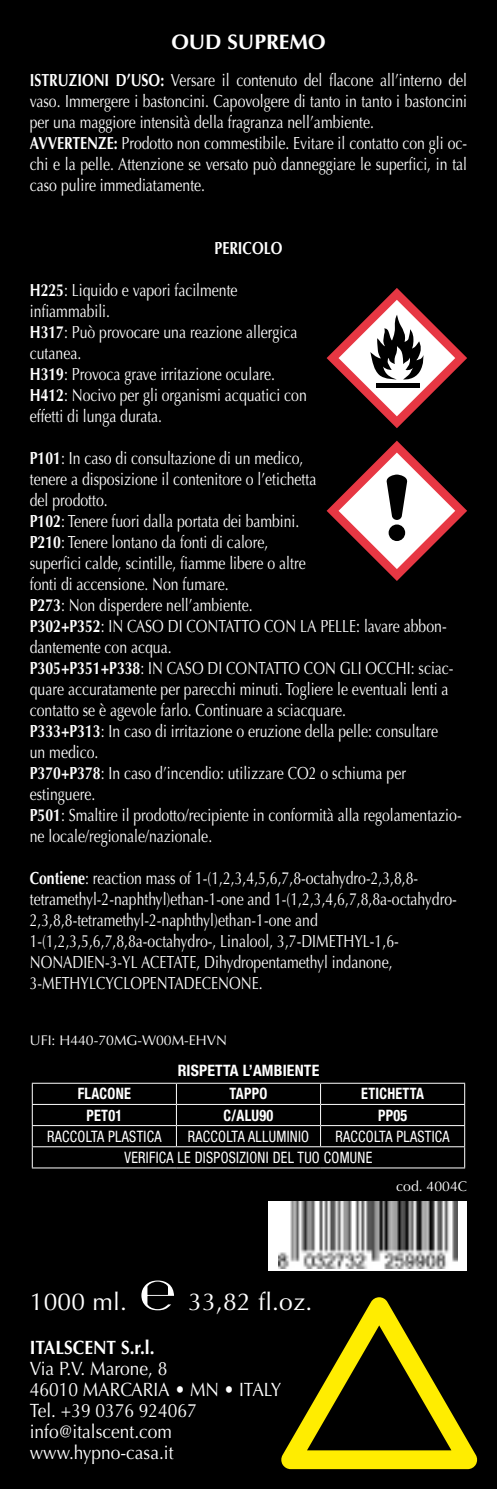
<style>
.page{position:relative;width:497px;height:1489px;background:#fff}
.page>*{position:absolute;margin:0;border:0;box-sizing:border-box;transform-origin:0 0}
.t1{font:24.5px "Optima";letter-spacing:.01em;color:#fff}
.t2{font:700 21px "Optima";color:#fff}
.t3{font:19.25px/21px "Optima";color:#fff;scale:.9 1}
.t4{font:700 19.25px "Optima";color:#fff;scale:.9 1}
.t5{font:17.5px/21px "Optima";color:#fff;scale:.8 1}
.t6{font:700 17.5px "Optima";color:#fff;scale:.8 1}
.t7{font:condensed 15.75px/21px "Helvetica Neue LT Std";letter-spacing:.02em;color:#fff;scale:.9 1}
.t8{font:700 condensed 15.75px "Helvetica Neue LT Std";letter-spacing:.02em;color:#fff;scale:.9 1}
.t9{font:700 condensed 15.75px "Helvetica Neue LT Std";letter-spacing:.02em;color:#fff}
.t10{font:14px "Optima";color:#fff}
.s1{font-weight:700}
</style>
<div class="page">
<div style="left:0;top:0;width:496px;height:1488px;background:#000"></div>
<svg style="left:268px;top:1201px;width:198px;height:69px;background:#ebebeb"></svg>
<img style="left:278px;top:1201px;width:178px;height:66px">
<svg style="left:141px;top:1280px;width:33px;height:30px"></svg>
<hr style="left:32px;top:1082px;width:144px;height:1px;background:#fff">
<hr style="left:32px;top:1103px;width:144px;height:1px;background:#fff">
<hr style="left:32px;top:1124px;width:144px;height:2px;background:#fff">
<svg style="left:176px;top:1083px;width:1px;height:63px"></svg>
<hr style="left:176px;top:1082px;width:144px;height:1px;background:#fff">
<hr style="left:176px;top:1103px;width:144px;height:1px;background:#fff">
<hr style="left:176px;top:1124px;width:144px;height:2px;background:#fff">
<hr style="left:319px;top:1083px;width:2px;height:20px;background:#fff">
<hr style="left:319px;top:1104px;width:2px;height:21px;background:#fff">
<hr style="left:319px;top:1125px;width:2px;height:21px;background:#fff">
<hr style="left:320px;top:1082px;width:144px;height:1px;background:#fff">
<hr style="left:320px;top:1103px;width:144px;height:1px;background:#fff">
<hr style="left:320px;top:1124px;width:144px;height:2px;background:#fff">
<svg style="left:32px;top:1083px;width:1px;height:84px"></svg>
<hr style="left:32px;top:1146px;width:144px;height:1px;background:#fff">
<hr style="left:176px;top:1146px;width:144px;height:1px;background:#fff">
<hr style="left:320px;top:1146px;width:144px;height:1px;background:#fff">
<hr style="left:32px;top:1167px;width:144px;height:1px;background:#fff">
<hr style="left:176px;top:1167px;width:144px;height:1px;background:#fff">
<hr style="left:320px;top:1167px;width:144px;height:1px;background:#fff">
<svg style="left:326px;top:440px;width:140px;height:141px"></svg>
<svg style="left:326px;top:288px;width:140px;height:140px"></svg>
<svg style="left:281px;top:1297px;width:196px;height:171px"></svg>
<p class="t2" style="left:171px;top:30px;width:156px">OUD SUPREMO</p>
<p class="t5" style="left:30px;top:70px;width:547px"><span class="s1">ISTRUZIONI D’USO:</span> Versare il contenuto del flacone all’interno del vaso. Immergere i bastoncini. Capovolgere di tanto in tanto i bastoncini per una maggiore intensità della fragranza nell’ambiente.<br><span class="s1">AVVERTENZE:</span> Prodotto non commestibile. Evitare il contatto con gli oc&shy;chi e la pelle. Attenzione se versato può danneggiare le superfici, in tal caso pulire immediatamente.</p>
<p class="t6" style="left:214px;top:238px;width:86px">PERICOLO</p>
<p class="t5" style="left:30px;top:280px;width:347px"><span class="s1">H225</span>: Liquido e vapori facilmente infiammabili.<br><span class="s1">H317</span>: Può provocare una reazione allergica cutanea.<br><span class="s1">H319</span>: Provoca grave irritazione oculare.<br><span class="s1">H412</span>: Nocivo per gli organismi acquatici con effetti di lunga durata.</p>
<p class="t5" style="left:30px;top:448px;width:540px"><span class="s1">P101</span>: In caso di consultazione di un medico,<br>tenere a disposizione il contenitore o l’etichetta<br>del prodotto.<br><span class="s1">P102</span>: Tenere fuori dalla portata dei bambini.<br><span class="s1">P210</span>: Tenere lontano da fonti di calore,<br>superfici calde, scintille, fiamme libere o altre<br>fonti di accensione. Non fumare.<br><span class="s1">P273</span>: Non disperdere nell’ambiente.<br><span class="s1">P302+P352</span>: IN CASO DI CONTATTO CON LA PELLE: lavare abbon&shy;dantemente con acqua.<br><span class="s1">P305+P351+P338</span>: IN CASO DI CONTATTO CON GLI OCCHI: sciac&shy;quare accuratamente per parecchi minuti. Togliere le eventuali lenti a contatto se è agevole farlo. Continuare a sciacquare.<br><span class="s1">P333+P313</span>: In caso di irritazione o eruzione della pelle: consultare<br>un medico.<br><span class="s1">P370+P378</span>: In caso d’incendio: utilizzare CO2 o schiuma per estinguere.<br><span class="s1">P501</span>: Smaltire il prodotto/recipiente in conformità alla regolamentazio&shy;ne locale/regionale/nazionale.</p>
<p class="t5" style="left:30px;top:868px;width:534px"><span class="s1">Contiene</span>: reaction mass of 1-(1,2,3,4,5,6,7,8-octahydro-2,3,8,8- tetramethyl-2-naphthyl)ethan-1-one and 1-(1,2,3,4,6,7,8,8a-octahydro-2,3,8,8-tetramethyl-2-naphthyl)ethan-1-one and 1-(1,2,3,5,6,7,8,8a-octahydro-, Linalool, 3,7-DIMETHYL-1,6- NONADIEN-3-YL ACETATE, Dihydropentamethyl indanone, 3-METHYLCYCLOPENTADECENONE.</p>
<p class="t10" style="left:30px;top:1032px;width:198px">UFI: H440-70MG-W00M-EHVN</p>
<p class="t9" style="left:177px;top:1060px;width:143px">RISPETTA L’AMBIENTE</p>
<p class="t8" style="left:78px;top:1084px;width:61px">FLACONE</p>
<p class="t8" style="left:229px;top:1084px;width:43px">TAPPO</p>
<p class="t8" style="left:361px;top:1084px;width:71px">ETICHETTA</p>
<p class="t8" style="left:86px;top:1105px;width:41px">PET01</p>
<p class="t8" style="left:223px;top:1105px;width:57px">C/ALU90</p>
<p class="t8" style="left:377px;top:1105px;width:34px">PP05</p>
<p class="t7" style="left:47px;top:1125px;width:128px">RACCOLTA PLASTICA</p>
<p class="t7" style="left:187px;top:1125px;width:136px">RACCOLTA ALLUMINIO</p>
<p class="t7" style="left:124px;top:1125px;width:362px;text-indent:211px">RACCOLTA PLASTICA<br>VERIFICA LE DISPOSIZIONI DEL TUO COMUNE</p>
<h1 class="t1" style="left:30px;top:1287px;width:99px">1000 ml.</h1>
<h1 class="t1" style="left:188px;top:1287px;width:125px">33,82 fl.oz.</h1>
<p class="t4" style="left:30px;top:1336px;width:140px">ITALSCENT S.r.l.</p>
<p class="t3" style="left:30px;top:1358px;width:280px">Via P.V. Marone, 8<br>46010 MARCARIA • MN • ITALY<br>Tel. +39 0376 924067 info@italscent.com www.hypno-casa.it</p>
<p class="t10" style="left:395px;top:1178px;width:72px">cod. 4004C</p>
</div>
